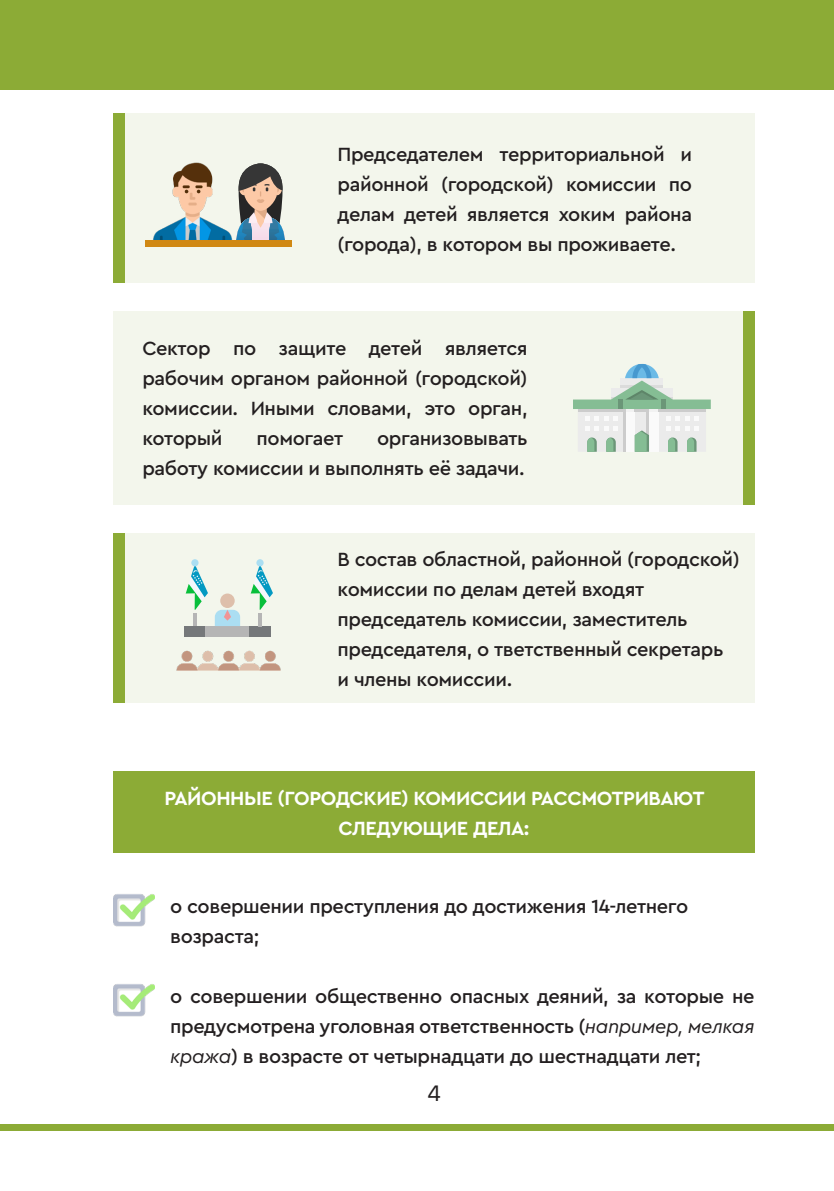
<style>
.page{position:relative;width:834px;height:1191px;background:#fff}
.page>*{position:absolute;margin:0;border:0;box-sizing:border-box;transform-origin:0 0}
.t1{font:22px "SF Pro Display";color:#231f20}
.Text{font:500 20px/30px "Cera Pro";letter-spacing:-.02em;color:#231f20;text-align:justify}
.Text-2{font:700 20px/30px "Cera Pro";letter-spacing:-.02em;color:#fff;text-align:center}
.s1{font-weight:400;font-style:italic}
</style>
<div class="page">
<div style="left:0;top:0;width:833px;height:89px;background:#8cab36"></div>
<div style="left:0;top:1124px;width:833px;height:6px;background:#8cab36"></div>
<div style="left:125px;top:113px;width:629px;height:169px;background:#f3f6ec"></div>
<div style="left:113px;top:311px;width:630px;height:194px;background:#f3f6ec"></div>
<div style="left:125px;top:533px;width:629px;height:170px;background:#f3f6ec"></div>
<div style="left:113px;top:113px;width:12px;height:169px;background:#8cab36"></div>
<div style="left:743px;top:311px;width:11px;height:194px;background:#8cab36"></div>
<div style="left:113px;top:533px;width:12px;height:170px;background:#8cab36"></div>
<div style="left:113px;top:771px;width:641px;height:81px;background:#8cab36"></div>
<img style="left:113px;top:894px;width:41px;height:33px">
<img style="left:113px;top:984px;width:41px;height:33px">
<img style="left:173px;top:643px;width:110px;height:30px">
<img style="left:147px;top:156px;width:90px;height:7px">
<svg style="left:145px;top:163px;width:147px;height:84px;background:#b7b6a8"></svg>
<svg style="left:573px;top:362px;width:137px;height:90px;background:#d2e1d6"></svg>
<svg style="left:250px;top:564px;width:23px;height:46px"></svg>
<svg style="left:186px;top:564px;width:22px;height:46px"></svg>
<div style="left:184px;top:626px;width:87px;height:11px;background:#75787a"></div>
<div style="left:206px;top:626px;width:43px;height:11px;background:#b5b5b5"></div>
<div style="left:220px;top:593px;width:15px;height:15px;background:#debfab;border-radius:50%"></div>
<hr style="left:258px;top:613px;width:4px;height:13px;background:#b5b5b5">
<div style="left:191px;top:559px;width:7px;height:7px;background:#abdef2;border-radius:50%"></div>
<hr style="left:193px;top:613px;width:4px;height:13px;background:#b5b5b5">
<svg style="left:215px;top:610px;width:25px;height:16px"></svg>
<div style="left:256px;top:559px;width:7px;height:7px;background:#abdef2;border-radius:50%"></div>
<p class="Text" style="left:337px;top:138px;width:356px">Председателем территориальной и районной (городской) комиссии по делам детей является хоким района (города), в котором вы проживаете.</p>
<p class="Text" style="left:142px;top:332px;width:386px">Сектор по защите детей является рабочим органом районной (городской) комиссии. Иными словами, это орган, который</p>
<p class="Text" style="left:142px;top:422px;width:386px;text-align:right">организовывать<br>работу комиссии и выполнять её задачи.</p>
<p class="Text" style="left:256px;top:422px;width:88px">помогает</p>
<p class="Text" style="left:337px;top:544px;width:403px;text-align:left">В состав областной, районной (городской) комиссии по делам детей входят председатель комиссии, заместитель председателя, о тветственный секретарь</p>
<p class="Text" style="left:337px;top:664px;width:176px">и члены комиссии.</p>
<p class="Text-2" style="left:164px;top:782px;width:541px">РАЙОННЫЕ (ГОРОДСКИЕ) КОМИССИИ РАССМОТРИВАЮТ<br>СЛЕДУЮЩИЕ ДЕЛА:</p>
<p class="Text" style="left:170px;top:890px;width:519px">о совершении преступления до достижения 14-летнего</p>
<p class="Text" style="left:170px;top:920px;width:91px">возраста;</p>
<p class="Text" style="left:170px;top:980px;width:585px">о совершении общественно опасных деяний, за которые не предусмотрена уголовная ответственность (<span class="s1">например, мелкая кража</span>) в возрасте от четырнадцати до шестнадцати лет;</p>
<p class="t1" style="left:427px;top:1077px;width:15px">4</p>
</div>
